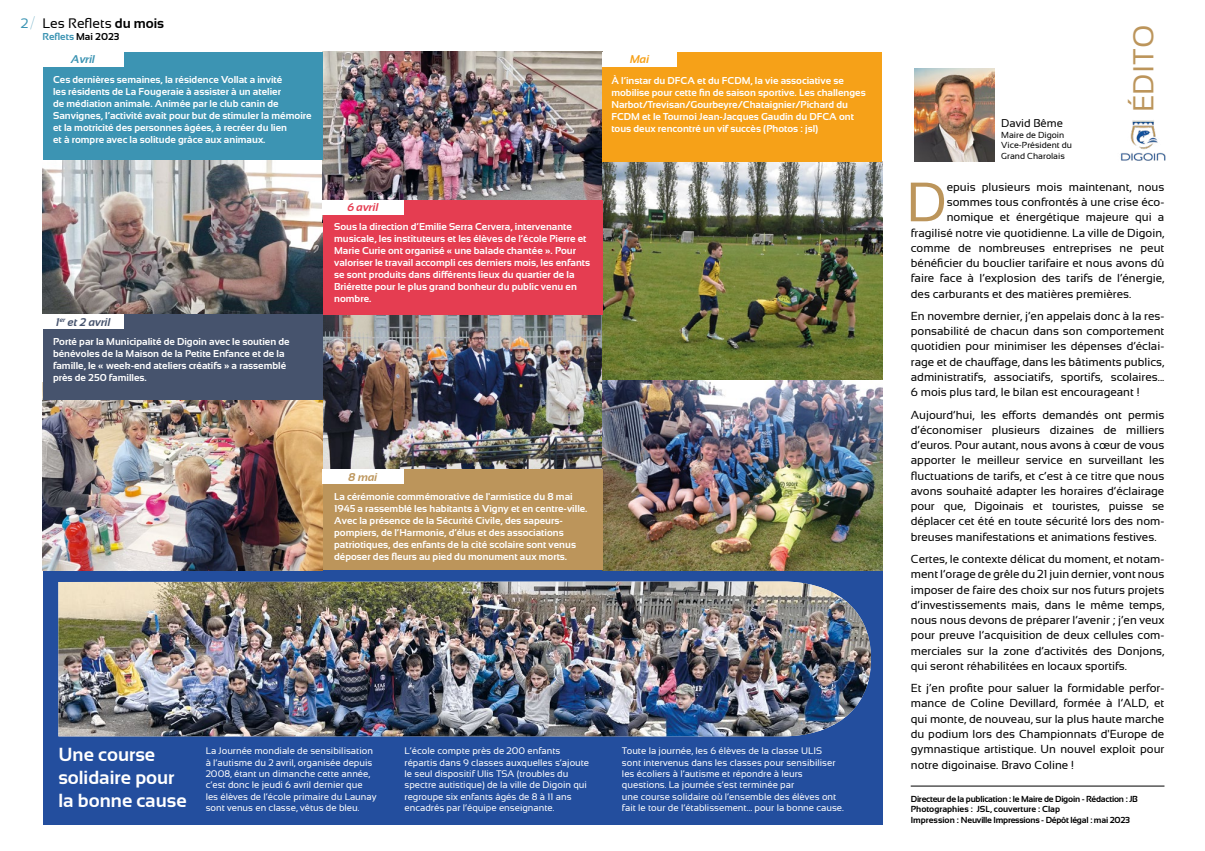
<style>
.page{position:relative;width:1205px;height:851px;background:#fff}
.page>*{position:absolute;margin:0;border:0;box-sizing:border-box;transform-origin:0 0}
.t1{font:55.25px "Sansation";color:#bc955b}
.t2{font:28.75px "Sansation";color:#bc955b}
.t3{font:700 19px/22.8px "Sansation";color:#fff}
.t4{font:13.75px "Sansation";color:#000}
.t5{font:13.75px "Sansation";color:#3c94b3}
.t6{font:11.62px/15.2px "Sansation";color:#000;text-align:justify}
.t7{font:italic 700 11.25px "Sansation";letter-spacing:-.005em;color:#46536d}
.t8{font:11.25px "Sansation";color:#000}
.t9{font:italic 700 11.25px "Sansation";letter-spacing:-.005em;color:#e53d51}
.t10{font:italic 700 11.25px "Sansation";letter-spacing:-.005em;color:#3c94b3}
.t11{font:italic 700 11.25px "Sansation";color:#bc955b}
.t12{font:italic 700 11.25px "Sansation";color:#f6a118}
.t13{font:700 10px/12px "Sansation";color:#fff}
.t14{font:700 10px "Sansation";color:#3c94b3}
.t15{font:9.5px/11.4px "Sansation";color:#fff}
.t16{font:700 8.75px/10.5px "Sansation";letter-spacing:-.025em;color:#000}
.t17{font:8.75px/10.5px "Sansation";color:#000}
.s1{font-family:"Hiragino Sans W0"}
.s2{font-weight:700}
.s3{color:#000}
</style>
<div class="page">
<img style="left:1120px;top:120px;width:46px;height:41px">
<img style="left:914px;top:69px;width:80px;height:92px">
<div style="left:43px;top:570px;width:839px;height:254px;background:#234e9e"></div>
<img style="left:58px;top:581px;width:813px;height:155px">
<img style="left:322px;top:314px;width:280px;height:155px">
<img style="left:43px;top:160px;width:279px;height:154px">
<img style="left:43px;top:399px;width:279px;height:171px">
<img style="left:322px;top:51px;width:280px;height:149px">
<img style="left:602px;top:162px;width:280px;height:408px">
<div style="left:43px;top:52px;width:280px;height:108px;background:#3c94b3"></div>
<div style="left:42px;top:52px;width:82px;height:14px;background:#fff"></div>
<div style="left:43px;top:314px;width:279px;height:85px;background:#46536d"></div>
<div style="left:43px;top:314px;width:81px;height:15px;background:#fff"></div>
<div style="left:322px;top:200px;width:280px;height:114px;background:#e53d51"></div>
<div style="left:322px;top:200px;width:82px;height:14px;background:#fff"></div>
<div style="left:602px;top:52px;width:280px;height:109px;background:#f6a118"></div>
<div style="left:602px;top:52px;width:75px;height:14px;background:#fff"></div>
<div style="left:322px;top:469px;width:280px;height:101px;background:#bc955b"></div>
<div style="left:322px;top:469px;width:82px;height:15px;background:#fff"></div>
<hr style="left:911px;top:785px;width:253px;height:1px;background:#000">
<p class="t5" style="left:21px;top:16px;width:15px">2 <span class="s1">/</span></p>
<p class="t4" style="left:43px;top:15px;width:123px">Les Reflets <span class="s2">du mois</span></p>
<p class="t14" style="left:43px;top:31px;width:78px">Reflets <span class="s3">Mai 2023</span></p>
<p class="t10" style="left:71px;top:53px;width:25px">Avril</p>
<p class="t13" style="left:53px;top:74px;width:260px">Ces dernières semaines, la résidence Vollat a invité<br>les résidents de La Fougeraie à assister à un atelier<br>de médiation animale. Animée par le club canin de Sanvignes, l’activité avait pour but de stimuler la mémoire et la motricité des personnes âgées, à recréer du lien<br>et à rompre avec la solitude grâce aux animaux.</p>
<p class="t12" style="left:630px;top:53px;width:21px">Mai</p>
<p class="t13" style="left:611px;top:74px;width:256px">À l’instar du DFCA et du FCDM, la vie associative se mobilise pour cette fin de saison sportive. Les challenges Narbot/Trevisan/Gourbeyre/Chataignier/Pichard du FCDM et le Tournoi Jean-Jacques Gaudin du DFCA ont tous deux rencontré un vif succès (Photos : jsl)</p>
<p class="t7" style="left:56px;top:315px;width:56px">1<sup>er</sup> et 2 avril</p>
<p class="t13" style="left:53px;top:336px;width:238px">Porté par la Municipalité de Digoin avec le soutien de bénévoles de la Maison de la Petite Enfance et de la famille, le « week-end ateliers créatifs » a rassemblé près de 250 familles.</p>
<p class="t9" style="left:347px;top:201px;width:33px">6 avril</p>
<p class="t13" style="left:334px;top:220px;width:257px">Sous la direction d’Emilie Serra Cervera, intervenante musicale, les instituteurs et les élèves de l’école Pierre et Marie Curie ont organisé « une balade chantée ». Pour valoriser le travail accompli ces derniers mois, les enfants se sont produits dans différents lieux du quartier de la Briérette pour le plus grand bonheur du public venu en nombre.</p>
<p class="t11" style="left:349px;top:470px;width:30px">8 mai</p>
<p class="t13" style="left:334px;top:490px;width:255px">La cérémonie commémorative de l'armistice du 8 mai 1945 a rassemblé les habitants à Vigny et en centre-ville.<br>Avec la présence de la Sécurité Civile, des sapeurs&shy;pompiers, de l’Harmonie, d’élus et des associations patriotiques, des enfants de la cité scolaire sont venus déposer des fleurs au pied du monument aux morts.</p>
<h3 class="t3" style="left:58px;top:743px;width:130px">Une course solidaire pour la bonne cause</h3>
<p class="t15" style="left:206px;top:745px;width:172px">La Journée mondiale de sensibilisation à l’autisme du 2 avril, organisée depuis 2008, étant un dimanche cette année, c’est donc le jeudi 6 avril dernier que les élèves de l’école primaire du Launay sont venus en classe, vêtus de bleu.</p>
<p class="t15" style="left:404px;top:745px;width:186px">L’école compte près de 200 enfants répartis dans 9 classes auxquelles s’ajoute le seul dispositif Ulis TSA (troubles du spectre autistique) de la ville de Digoin qui regroupe six enfants âgés de 8 à 11 ans encadrés par l’équipe enseignante.</p>
<p class="t15" style="left:622px;top:745px;width:223px">Toute la journée, les 6 élèves de la classe ULIS<br>sont intervenus dans les classes pour sensibiliser les écoliers à l’autisme et répondre à leurs questions. La journée s’est terminée par<br>une course solidaire où l’ensemble des élèves ont fait le tour de l’établissement… pour la bonne cause.</p>
<p class="t8" style="left:1001px;top:117px;width:63px">David Bême</p>
<p class="t17" style="left:1001px;top:130px;width:72px">Maire de Digoin<br>Vice-Président du<br>Grand Charolais</p>
<h2 class="t2" style="left:1127px;top:112px;width:88px;rotate:-90deg">ÉDITO</h2>
<h1 class="t1" style="left:906px;top:171px;width:42px">D</h1>
<p class="t6" style="left:947px;top:179px;width:219px">epuis plusieurs mois maintenant, nous</p>
<p class="t6" style="left:947px;top:194px;width:219px">sommes tous confrontés à une crise éco-</p>
<p class="t6" style="left:947px;top:209px;width:219px">nomique et énergétique majeure qui a</p>
<p class="t6" style="left:911px;top:225px;width:255px">fragilisé notre vie quotidienne. La ville de Digoin,</p>
<p class="t6" style="left:911px;top:240px;width:255px">comme de nombreuses entreprises ne peut</p>
<p class="t6" style="left:911px;top:255px;width:255px">bénéficier du bouclier tarifaire et nous avons dû</p>
<p class="t6" style="left:911px;top:270px;width:255px">faire face à l’explosion des tarifs de l’énergie,</p>
<p class="t6" style="left:911px;top:286px;width:222px">des carburants et des matières premières.</p>
<p class="t6" style="left:911px;top:308px;width:255px">En novembre dernier, j’en appelais donc à la res&shy;ponsabilité de chacun dans son comportement quotidien pour minimiser les dépenses d’éclai&shy;rage et de chauffage, dans les bâtiments publics, administratifs, associatifs, sportifs, scolaires...<br>6 mois plus tard, le bilan est encourageant !</p>
<p class="t6" style="left:911px;top:407px;width:255px">Aujourd’hui, les efforts demandés ont permis d’économiser plusieurs dizaines de milliers d’euros. Pour autant, nous avons à cœur de vous apporter le meilleur service en surveillant les fluctuations de tarifs, et c’est à ce titre que nous avons souhaité adapter les horaires d’éclairage pour que, Digoinais et touristes, puisse se déplacer cet été en toute sécurité lors des nom&shy;breuses manifestations et animations festives.</p>
<p class="t6" style="left:911px;top:551px;width:255px">Certes, le contexte délicat du moment, et notam&shy;ment l’orage de grêle du 21 juin dernier, vont nous imposer de faire des choix sur nos futurs projets d’investissements mais, dans le même temps, nous nous devons de préparer l’avenir ; j’en veux pour preuve l’acquisition de deux cellules com&shy;merciales sur la zone d’activités des Donjons, qui seront réhabilitées en locaux sportifs.</p>
<p class="t6" style="left:911px;top:680px;width:255px">Et j’en profite pour saluer la formidable perfor&shy;mance de Coline Devillard, formée à l’ALD, et qui monte, de nouveau, sur la plus haute marche du podium lors des Championnats d'Europe de gymnastique artistique. Un nouvel exploit pour notre digoinaise. Bravo Coline !</p>
<p class="t16" style="left:911px;top:793px;width:229px">Directeur de la publication : le Maire de Digoin - Rédaction : JB<br>Photographies : JSL, couverture : Clap<br>Impression : Neuville Impressions - Dépôt légal : mai 2023</p>
</div>
